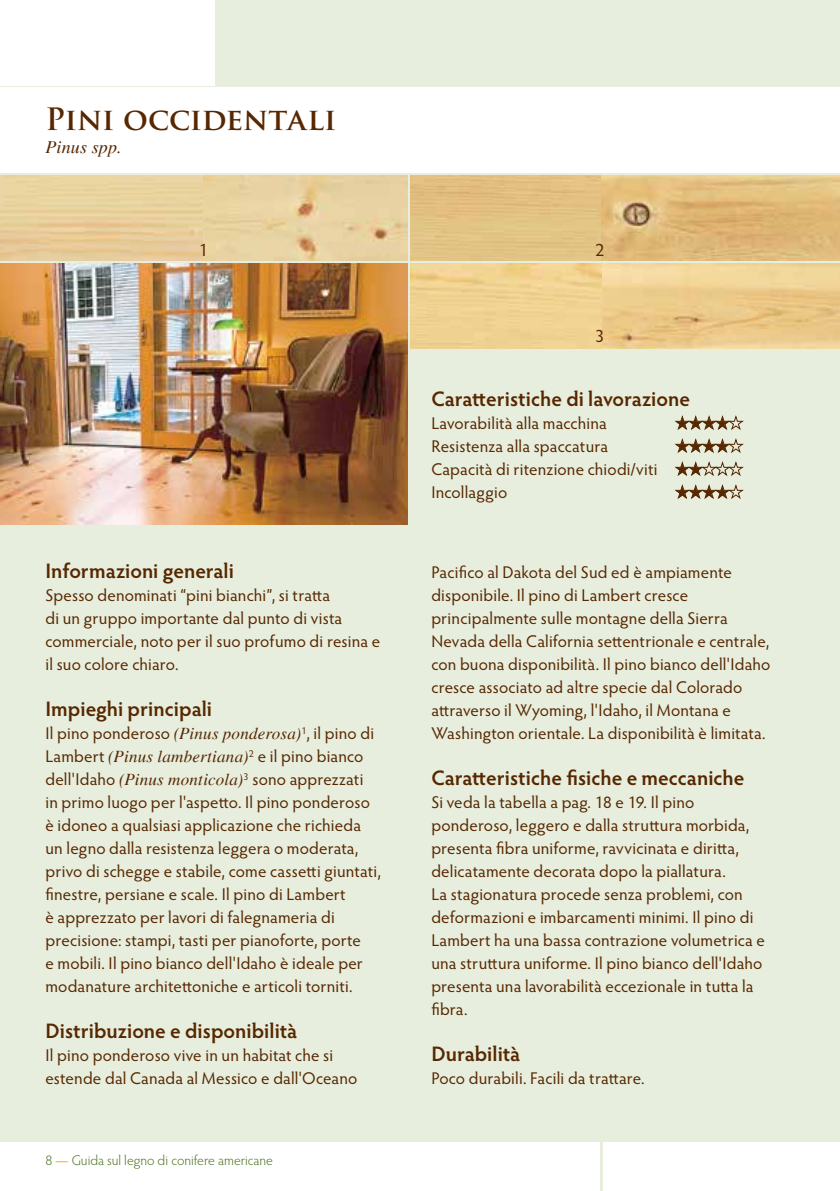
<style>
.page{position:relative;width:840px;height:1191px;background:#fff}
.page>*{position:absolute;margin:0;border:0;box-sizing:border-box;transform-origin:0 0}
.t1{font:700 30px "Trajan Pro";letter-spacing:-.005em;color:#572700}
.t2{font:600 21px "Hypatia Sans Pro";color:#572700}
.t3{font:italic 18px "Times";letter-spacing:.01em;color:#572700}
.t4{font:18px "Hypatia Sans Pro";color:#572700}
.t5{font:17px/23px "Hypatia Sans Pro";letter-spacing:.01em;color:#572700}
.t6{font:17px "Zapf Dingbats ITC";color:#572700}
.t7{font:300 14px "Hypatia Sans Pro";color:#4b711d}
.s1{font-family:"Times";font-style:italic}
.s2{font-weight:600;color:#fdbe56}
</style>
<div class="page">
<div style="left:0;top:0;width:839px;height:1191px;background:#e7eede"></div>
<div style="left:602px;top:1142px;width:237px;height:49px;background:#fff"></div>
<div style="left:0;top:1142px;width:600px;height:49px;background:#fff"></div>
<div style="left:0;top:88px;width:839px;height:85px;background:#fff"></div>
<div style="left:0;top:0;width:214px;height:85px;background:#fff"></div>
<hr style="left:839px;top:264px;width:1px;height:260px;background:#b4cc95">
<img style="left:410px;top:264px;width:429px;height:85px">
<img style="left:0;top:264px;width:407px;height:260px">
<img style="left:410px;top:176px;width:429px;height:85px">
<img style="left:0;top:176px;width:407px;height:85px">
<svg style="left:674px;top:415px;width:69px;height:15px"></svg>
<svg style="left:674px;top:438px;width:69px;height:15px"></svg>
<svg style="left:674px;top:461px;width:69px;height:15px"></svg>
<svg style="left:674px;top:484px;width:69px;height:15px"></svg>
<h1 class="t1" style="left:45px;top:100px;width:292px">Pini occidentali</h1>
<p class="t3" style="left:45px;top:137px;width:78px">Pinus spp.</p>
<p class="t4" style="left:199px;top:238px;width:11px">1</p>
<p class="t4" style="left:595px;top:238px;width:11px">2</p>
<p class="t4" style="left:595px;top:324px;width:11px">3</p>
<p class="t2" style="left:45px;top:556px;width:190px">Informazioni generali</p>
<p class="t5" style="left:45px;top:583px;width:336px">Spesso denominati “pini bianchi”, si tratta<br>di un gruppo importante dal punto di vista commerciale, noto per il suo profumo di resina e il suo colore chiaro.</p>
<p class="t2" style="left:45px;top:694px;width:168px">Impieghi principali</p>
<p class="t5" style="left:45px;top:721px;width:337px">Il pino ponderoso <span class="s1">(Pinus ponderosa)</span><sup>1</sup>, il pino di Lambert <span class="s1">(Pinus lambertiana)</span><sup>2</sup> e il pino bianco dell'Idaho <span class="s1">(Pinus monticola)</span><sup>3</sup> sono apprezzati<br>in primo luogo per l'aspetto. Il pino ponderoso è idoneo a qualsiasi applicazione che richieda un legno dalla resistenza leggera o moderata, privo di schegge e stabile, come cassetti giuntati, finestre, persiane e scale. Il pino di Lambert<br>è apprezzato per lavori di falegnameria di precisione: stampi, tasti per pianoforte, porte<br>e mobili. Il pino bianco dell'Idaho è ideale per modanature architettoniche e articoli torniti.</p>
<p class="t2" style="left:45px;top:1016px;width:253px">Distribuzione e disponibilità</p>
<p class="t5" style="left:45px;top:1043px;width:313px">Il pino ponderoso vive in un habitat che si estende dal Canada al Messico e dall'Oceano</p>
<p class="t7" style="left:45px;top:1151px;width:229px">8 <span class="s2">—</span> Guida sul legno di conifere americane</p>
<p class="t2" style="left:431px;top:384px;width:260px">Caratteristiche di lavorazione</p>
<p class="t5" style="left:431px;top:411px;width:177px">Lavorabilità alla macchina</p>
<p class="t6" style="left:675px;top:415px;width:56px">★★★★</p>
<p class="t5" style="left:431px;top:434px;width:178px">Resistenza alla spaccatura</p>
<p class="t6" style="left:675px;top:438px;width:56px">★★★★</p>
<p class="t5" style="left:431px;top:457px;width:273px">Capacità di ritenzione chiodi/viti ★★<br>Incollaggio</p>
<p class="t6" style="left:675px;top:484px;width:56px">★★★★</p>
<p class="t5" style="left:431px;top:560px;width:340px">Pacifico al Dakota del Sud ed è ampiamente disponibile. Il pino di Lambert cresce principalmente sulle montagne della Sierra Nevada della California settentrionale e centrale, con buona disponibilità. Il pino bianco dell'Idaho cresce associato ad altre specie dal Colorado attraverso il Wyoming, l'Idaho, il Montana e Washington orientale. La disponibilità è limitata.</p>
<p class="t2" style="left:431px;top:763px;width:314px">Caratteristiche fisiche e meccaniche</p>
<p class="t5" style="left:431px;top:790px;width:335px">Si veda la tabella a pag. 18 e 19. Il pino ponderoso, leggero e dalla struttura morbida, presenta fibra uniforme, ravvicinata e diritta, delicatamente decorata dopo la piallatura.<br>La stagionatura procede senza problemi, con deformazioni e imbarcamenti minimi. Il pino di Lambert ha una bassa contrazione volumetrica e una struttura uniforme. Il pino bianco dell'Idaho presenta una lavorabilità eccezionale in tutta la fibra.</p>
<p class="t2" style="left:431px;top:1039px;width:90px">Durabilità</p>
<p class="t5" style="left:431px;top:1066px;width:215px">Poco durabili. Facili da trattare.</p>
</div>
